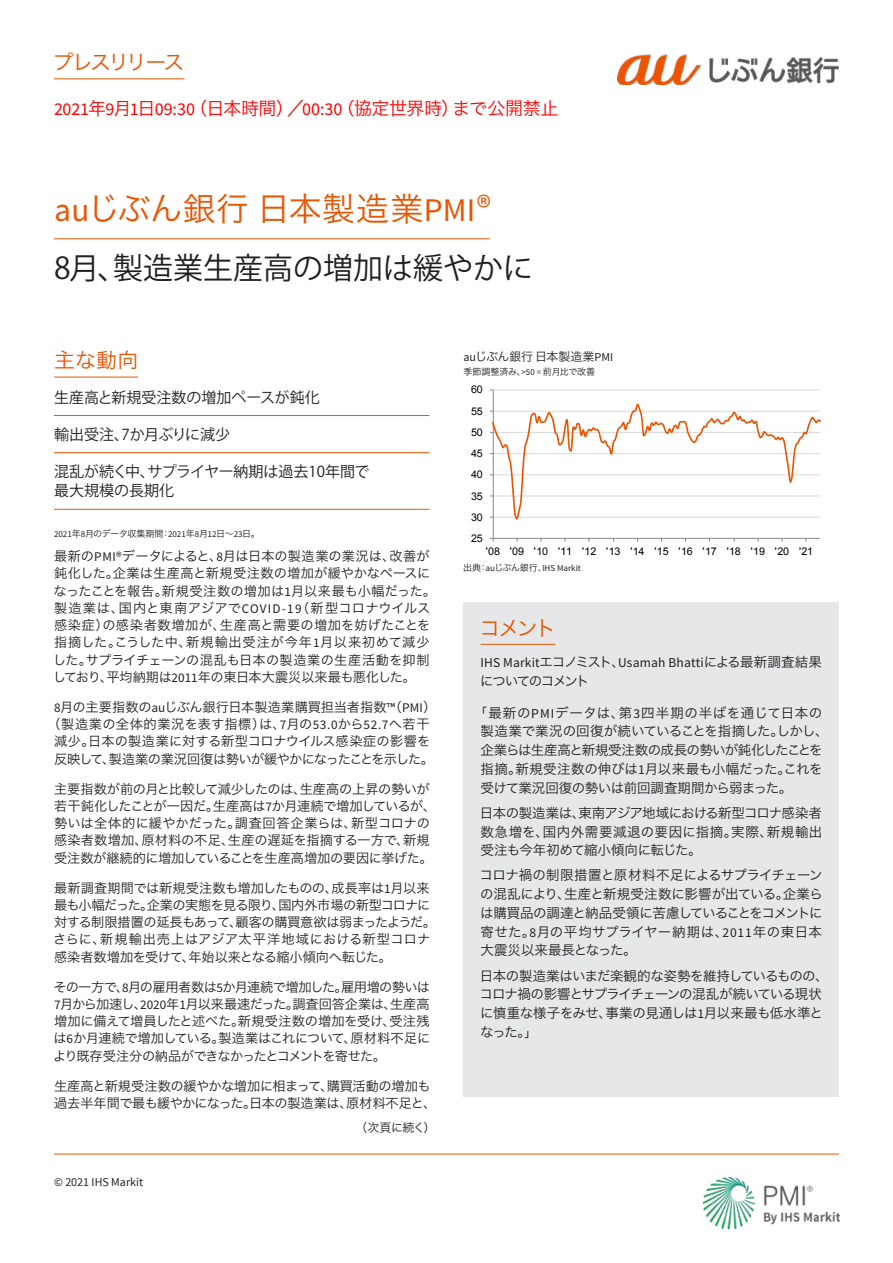
<style>
.page{position:relative;width:893px;height:1263px;background:#fff}
.page>*{position:absolute;margin:0;border:0;box-sizing:border-box;transform-origin:0 0}
.t1{font:33px "Hira Kaku Pro W3";letter-spacing:.005em;color:#ea5503}
.t2{font:30px "Koz Go Pro";color:#231f20}
.Section_header{font:21px "Hira Kaku Pro W3";letter-spacing:-.1em;color:#ea5503}
.Section_header-2{font:21px "Hira Kaku Pro W3";letter-spacing:-.135em;color:#ea5503}
.t3{font:18px "Hira Kaku Pro W3";letter-spacing:-.02em;color:#f00}
.Key_findings{font:15px/19.5px "Koz Go Pro";color:#231f20}
.Comment{font:13.5px/18.8px "Hira Kaku Pro W3";letter-spacing:-.02em;color:#231f20;text-align:justify}
.Comment-2{font:13.5px/18.8px "Hira Kaku Pro W3";letter-spacing:-.04em;color:#231f20}
.Body_copy_2{font:13.5px/18.8px "Hira Kaku Pro W3";letter-spacing:-.105em;color:#231f20}
.Body_copy_2-2{font:13.2px/17.2px "Hira Kaku Pro W3";letter-spacing:-.01em;color:#231f20}
.Body_copy_2-3{font:13.2px/17.2px "Hira Kaku Pro W3";letter-spacing:.01em;color:#231f20}
.Body_copy_2-4{font:13.2px/17.2px "Hira Kaku Pro W3";letter-spacing:-.03em;color:#231f20}
.Chart_title{font:12px "Hira Kaku Pro W3";color:#231f20}
.t4{font:12px "Source Sans Pro";color:#231f20}
.Chart_title-2{font:12px "Hira Kaku Pro W3";letter-spacing:-.03em;color:#231f20}
.t5{font:10.65px "Arial";letter-spacing:-.02em;color:#000}
.Boiler{font:9px "Hira Kaku Pro W3";letter-spacing:-.025em;color:#231f20}
.Axis_title{font:9px "Source Sans Pro";color:#231f20}
.Axis_title-2{font:9px "Hira Kaku Pro W3";letter-spacing:-.015em;color:#231f20}
.s1{font-family:"Source Sans Pro"}
.s2{font-family:"Hira Kaku Pro W3"}
</style>
<div class="page">
<img style="left:704px;top:1177px;width:136px;height:51px">
<hr style="left:54px;top:1154px;width:785px;height:1px;background:#ea5503">
<img style="left:618px;top:54px;width:221px;height:31px">
<hr style="left:493px;top:390px;width:327px;height:1px;background:#d9d9d9">
<hr style="left:493px;top:390px;width:1px;height:148px;background:#868686">
<hr style="left:493px;top:538px;width:327px;height:1px;background:#868686">
<svg style="left:490px;top:402px;width:330px;height:117px"></svg>
<hr style="left:54px;top:377px;width:84px;height:1px;background:#ea5503">
<hr style="left:54px;top:79px;width:131px;height:1px;background:#ea5503">
<hr style="left:54px;top:238px;width:436px;height:1px;background:#ea5503">
<hr style="left:54px;top:415px;width:375px;height:1px;background:#ea5503">
<hr style="left:54px;top:452px;width:375px;height:1px;background:#ea5503">
<hr style="left:54px;top:509px;width:375px;height:1px;background:#ea5503">
<div style="left:463px;top:602px;width:376px;height:56px;background:#e6e7e9"></div>
<hr style="left:480px;top:644px;width:75px;height:1px;background:#ea5503">
<div style="left:463px;top:658px;width:376px;height:438px;background:#e6e7e9"></div>
<p class="Section_header-2" style="left:53px;top:44px;width:134px">プレスリリース</p>
<p class="t3" style="left:54px;top:93px;width:506px"><span class="s1">2021</span>年<span class="s1">9</span>月<span class="s1">1</span>日<span class="s1">09:30</span>（日本時間）／<span class="s1">00:30</span>（協定世界時）まで公開禁止</p>
<p class="t1" style="left:54px;top:180px;width:438px"><span class="s1">au</span>じぶん銀行日本製造業<span class="s1">PMI®</span></p>
<p class="t2" style="left:54px;top:249px;width:481px">8月、製造業生産高の増加は緩やかに</p>
<p class="Section_header" style="left:54px;top:342px;width:86px">主な動向</p>
<p class="Key_findings" style="left:54px;top:388px;width:267px">生産高と新規受注数の増加ペースが鈍化</p>
<p class="Key_findings" style="left:54px;top:425px;width:178px">輸出受注、7か月ぶりに減少</p>
<p class="Key_findings" style="left:54px;top:462px;width:317px">混乱が続く中、サプライヤー納期は過去10年間で最大規模の長期化</p>
<p class="Boiler" style="left:54px;top:525px;width:207px"><span class="s1">2021</span>年<span class="s1">8</span>月のデータ収集期間：<span class="s1">2021</span>年<span class="s1">8</span>月<span class="s1">12</span>日～<span class="s1">23</span>日。</p>
<p class="Body_copy_2-3" style="left:53px;top:546px;width:385px">最新の<span class="s1">PMI®</span>データによると、<span class="s1">8</span>月は日本の製造業の業況は、改善が鈍化した。企業は生産高と新規受注数の増加が緩やかなペースになったことを報告。新規受注数の増加は<span class="s1">1</span>月以来最も小幅だった。製造業は、国内と東南アジアで<span class="s1">COVID-19</span>（新型コロナウイルス感染症）の感染者数増加が、生産高と需要の増加を妨げたことを指摘した。こうした中、新規輸出受注が今年<span class="s1">1</span>月以来初めて減少した。サプライチェーンの混乱も日本の製造業の生産活動を抑制しており、平均納期は<span class="s1">2011</span>年の東日本大震災以来最も悪化した。</p>
<p class="Body_copy_2-2" style="left:47px;top:697px;width:390px;text-align:center"><span class="s1">8</span>月の主要指数の<span class="s1">au</span>じぶん銀行日本製造業購買担当者指数<span class="s1">™</span>（<span class="s1">PMI</span>）（製造業の全体的業況を表す指標）は、<span class="s1">7</span>月の<span class="s1">53.0</span>から<span class="s1">52.7</span>へ若干減少。日本の製造業に対する新型コロナウイルス感染症の影響を反映して、製造業の業況回復は勢いが緩やかになったことを示した。</p>
<p class="Body_copy_2-2" style="left:54px;top:779px;width:384px">主要指数が前の月と比較して減少したのは、生産高の上昇の勢いが若干鈍化したことが一因だ。生産高は<span class="s1">7</span>か月連続で増加しているが、勢いは全体的に緩やかだった。調査回答企業らは、新型コロナの感染者数増加、原材料の不足、生産の遅延を指摘する一方で、新規受注数が継続的に増加していることを生産高増加の要因に挙げた。</p>
<p class="Body_copy_2-2" style="left:53px;top:878px;width:384px">最新調査期間では新規受注数も増加したものの、成長率は<span class="s1">1</span>月以来最も小幅だった。企業の実態を見る限り、国内外市場の新型コロナに対する制限措置の延長もあって、顧客の購買意欲は弱まったようだ。さらに、新規輸出売上はアジア太平洋地域における新型コロナ感染者数増加を受けて、年始以来となる縮小傾向へ転じた。</p>
<p class="Body_copy_2-2" style="left:53px;top:977px;width:379px;text-align:justify">その一方で、<span class="s1">8</span>月の雇用者数は<span class="s1">5</span>か月連続で増加した。雇用増の勢いは<span class="s1">7</span>月から加速し、<span class="s1">2020</span>年<span class="s1">1</span>月以来最速だった。調査回答企業は、生産高増加に備えて増員したと述べた。新規受注数の増加を受け、受注残は<span class="s1">6</span>か月連続で増加している。製造業はこれについて、原材料不足により既存受注分の納品ができなかったとコメントを寄せた。</p>
<p class="Body_copy_2-4" style="left:54px;top:1076px;width:384px">生産高と新規受注数の緩やかな増加に相まって、購買活動の増加も過去半年間で最も緩やかになった。日本の製造業は、原材料不足と、</p>
<p class="t4" style="left:54px;top:1175px;width:91px">© 2021 IHS Markit</p>
<p class="Chart_title-2" style="left:355px;top:1117px;width:82px">（次頁に続く）</p>
<p class="Chart_title" style="left:463px;top:346px;width:151px"><span class="s1">au</span>じぶん銀行日本製造業<span class="s1">PMI</span></p>
<p class="Axis_title-2" style="left:463px;top:363px;width:133px">季節調整済み、<span class="s1">&gt;50 =</span> 前月比で改善</p>
<p class="t5" style="left:471px;top:383px;width:13px">60</p>
<p class="t5" style="left:471px;top:404px;width:13px">55</p>
<p class="t5" style="left:471px;top:425px;width:13px">50</p>
<p class="t5" style="left:471px;top:446px;width:13px">45</p>
<p class="t5" style="left:471px;top:468px;width:13px">40</p>
<p class="t5" style="left:471px;top:489px;width:13px">35</p>
<p class="t5" style="left:471px;top:510px;width:13px">30</p>
<p class="t5" style="left:471px;top:531px;width:13px">25</p>
<p class="t5" style="left:486px;top:544px;width:329px">'08 '09 '10 '11 '12 '13 '14 '15 '16 '17 '18 '19 '20 '21</p>
<p class="Axis_title" style="left:463px;top:562px;width:119px"><span class="s2">出典：</span>au<span class="s2">じぶん銀行、</span>IHS Markit</p>
<p class="Section_header" style="left:479px;top:609px;width:79px">コメント</p>
<p class="Body_copy_2" style="left:480px;top:652px;width:343px"><span class="s1">IHS Markit</span>エコノミスト、<span class="s1">Usamah Bhatti</span>による最新調査結果についてのコメント</p>
<p class="Comment" style="left:480px;top:702px;width:350px;text-align:left;text-indent:-7px">「最新の<span class="s1">PMI</span>データは、第<span class="s1">3</span>四半期の半ばを通じて日本の製造業で業況の回復が続いていることを指摘した。しかし、企業らは生産高と新規受注数の成長の勢いが鈍化したことを指摘。新規受注数の伸びは<span class="s1">1</span>月以来最も小幅だった。これを受けて業況回復の勢いは前回調査期間から弱まった。</p>
<p class="Comment" style="left:480px;top:802px;width:344px">日本の製造業は、東南アジア地域における新型コロナ感染者数急増を、国内外需要減退の要因に指摘。実際、新規輸出受注も今年初めて縮小傾向に転じた。</p>
<p class="Comment" style="left:480px;top:865px;width:345px">コロナ禍の制限措置と原材料不足によるサプライチェーンの混乱により、生産と新規受注数に影響が出ている。企業らは購買品の調達と納品受領に苦慮していることをコメントに寄せた。<span class="s1">8</span>月の平均サプライヤー納期は、<span class="s1">2011</span>年の東日本大震災以来最長となった。</p>
<p class="Comment-2" style="left:480px;top:965px;width:351px">日本の製造業はいまだ楽観的な姿勢を維持しているものの、コロナ禍の影響とサプライチェーンの混乱が続いている現状に慎重な様子をみせ、事業の見通しは<span class="s1">1</span>月以来最も低水準となった。」</p>
</div>
